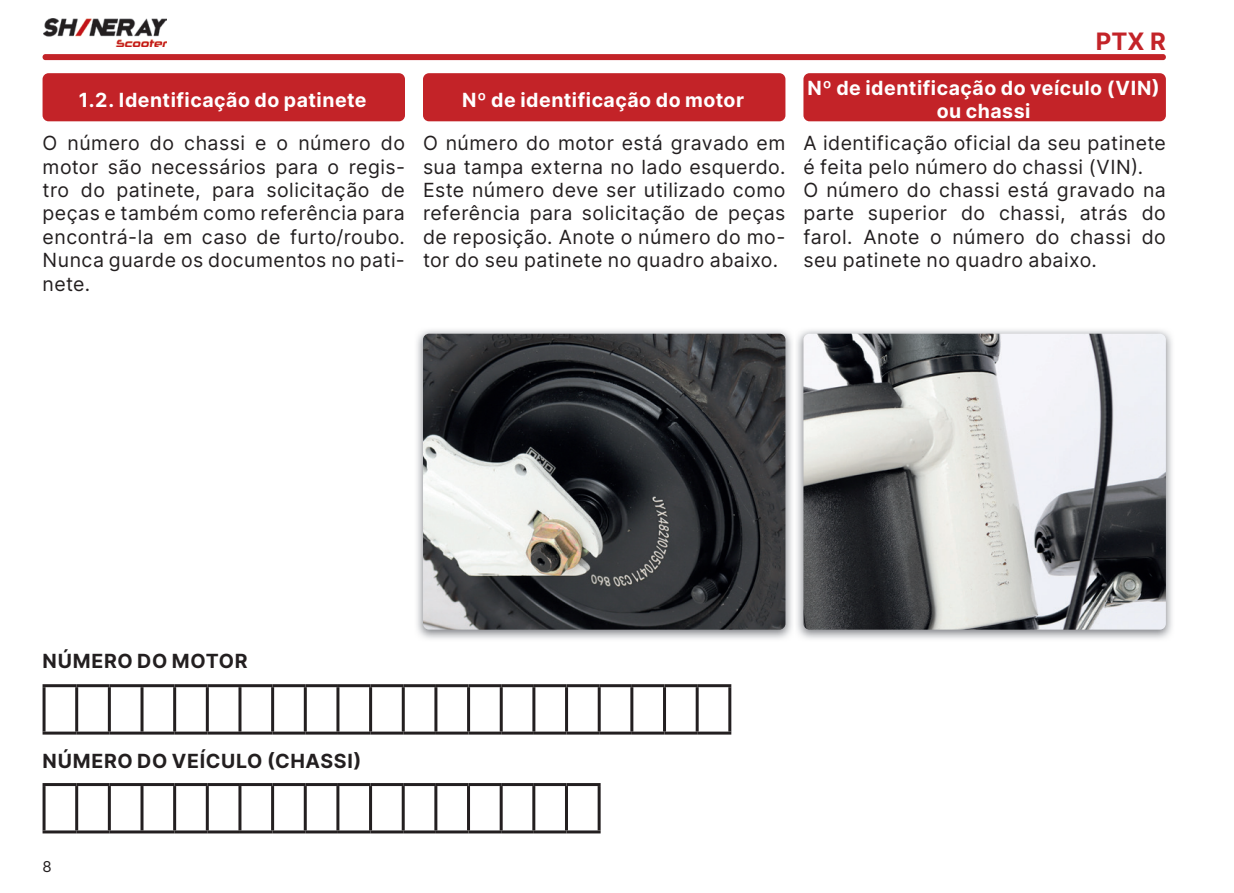
<style>
.page{position:relative;width:1234px;height:893px;background:#fff}
.page>*{position:absolute;margin:0;border:0;box-sizing:border-box;transform-origin:0 0}
.t1{font:700 24px "Inter";color:#c32328}
.t2{font:19.5px/23.4px "Inter";letter-spacing:.025em;color:#231f20;text-align:justify}
.t3{font:700 19.5px/23.4px "Inter";letter-spacing:.025em;color:#fff;text-align:center}
.t4{font:700 19.5px "Inter";letter-spacing:.035em;color:#231f20}
.t5{font:15px "Inter";color:#231f20}
</style>
<div class="page">
<img style="left:43px;top:19px;width:124px;height:28px">
<div style="left:43px;top:54px;width:1122px;height:6px;background:#c32328;border-radius:3px"></div>
<div style="left:43px;top:73px;width:362px;height:48px;background:#c32328;border-radius:6px"></div>
<div style="left:423px;top:73px;width:362px;height:48px;background:#c32328;border-radius:6px"></div>
<div style="left:803px;top:73px;width:362px;height:48px;background:#c32328;border-radius:6px"></div>
<img style="left:797px;top:330px;width:375px;height:309px">
<img style="left:803px;top:334px;width:362px;height:296px">
<hr style="left:43px;top:684px;width:34px;height:3px;background:#231f20">
<hr style="left:43px;top:687px;width:3px;height:45px;background:#231f20">
<hr style="left:77px;top:684px;width:32px;height:3px;background:#231f20">
<hr style="left:75px;top:687px;width:3px;height:45px;background:#231f20">
<hr style="left:109px;top:684px;width:33px;height:3px;background:#231f20">
<hr style="left:108px;top:687px;width:3px;height:45px;background:#231f20">
<hr style="left:142px;top:684px;width:33px;height:3px;background:#231f20">
<hr style="left:140px;top:687px;width:3px;height:45px;background:#231f20">
<hr style="left:175px;top:684px;width:32px;height:3px;background:#231f20">
<hr style="left:173px;top:687px;width:3px;height:45px;background:#231f20">
<hr style="left:207px;top:684px;width:33px;height:3px;background:#231f20">
<hr style="left:206px;top:687px;width:3px;height:45px;background:#231f20">
<hr style="left:240px;top:684px;width:32px;height:3px;background:#231f20">
<hr style="left:238px;top:687px;width:3px;height:45px;background:#231f20">
<hr style="left:272px;top:684px;width:33px;height:3px;background:#231f20">
<hr style="left:271px;top:687px;width:3px;height:45px;background:#231f20">
<hr style="left:305px;top:684px;width:33px;height:3px;background:#231f20">
<hr style="left:304px;top:687px;width:3px;height:45px;background:#231f20">
<hr style="left:338px;top:684px;width:32px;height:3px;background:#231f20">
<hr style="left:336px;top:687px;width:3px;height:45px;background:#231f20">
<hr style="left:370px;top:684px;width:33px;height:3px;background:#231f20">
<hr style="left:369px;top:687px;width:3px;height:45px;background:#231f20">
<hr style="left:403px;top:684px;width:33px;height:3px;background:#231f20">
<hr style="left:401px;top:687px;width:3px;height:45px;background:#231f20">
<hr style="left:436px;top:684px;width:32px;height:3px;background:#231f20">
<hr style="left:434px;top:687px;width:3px;height:45px;background:#231f20">
<hr style="left:468px;top:684px;width:33px;height:3px;background:#231f20">
<hr style="left:467px;top:687px;width:3px;height:45px;background:#231f20">
<hr style="left:501px;top:684px;width:33px;height:3px;background:#231f20">
<hr style="left:499px;top:687px;width:3px;height:45px;background:#231f20">
<hr style="left:534px;top:684px;width:32px;height:3px;background:#231f20">
<hr style="left:532px;top:687px;width:3px;height:45px;background:#231f20">
<hr style="left:566px;top:684px;width:33px;height:3px;background:#231f20">
<hr style="left:565px;top:687px;width:3px;height:45px;background:#231f20">
<hr style="left:599px;top:684px;width:32px;height:3px;background:#231f20">
<hr style="left:597px;top:687px;width:3px;height:45px;background:#231f20">
<hr style="left:631px;top:684px;width:33px;height:3px;background:#231f20">
<hr style="left:630px;top:687px;width:3px;height:45px;background:#231f20">
<hr style="left:664px;top:684px;width:33px;height:3px;background:#231f20">
<hr style="left:663px;top:687px;width:3px;height:45px;background:#231f20">
<hr style="left:697px;top:684px;width:34px;height:3px;background:#231f20">
<hr style="left:695px;top:687px;width:3px;height:45px;background:#231f20">
<hr style="left:728px;top:687px;width:3px;height:45px;background:#231f20">
<hr style="left:43px;top:732px;width:34px;height:3px;background:#231f20">
<hr style="left:77px;top:732px;width:32px;height:3px;background:#231f20">
<hr style="left:109px;top:732px;width:33px;height:3px;background:#231f20">
<hr style="left:142px;top:732px;width:33px;height:3px;background:#231f20">
<hr style="left:175px;top:732px;width:32px;height:3px;background:#231f20">
<hr style="left:207px;top:732px;width:33px;height:3px;background:#231f20">
<hr style="left:240px;top:732px;width:32px;height:3px;background:#231f20">
<hr style="left:272px;top:732px;width:33px;height:3px;background:#231f20">
<hr style="left:305px;top:732px;width:33px;height:3px;background:#231f20">
<hr style="left:338px;top:732px;width:32px;height:3px;background:#231f20">
<hr style="left:370px;top:732px;width:33px;height:3px;background:#231f20">
<hr style="left:403px;top:732px;width:33px;height:3px;background:#231f20">
<hr style="left:436px;top:732px;width:32px;height:3px;background:#231f20">
<hr style="left:468px;top:732px;width:33px;height:3px;background:#231f20">
<hr style="left:501px;top:732px;width:33px;height:3px;background:#231f20">
<hr style="left:534px;top:732px;width:32px;height:3px;background:#231f20">
<hr style="left:566px;top:732px;width:33px;height:3px;background:#231f20">
<hr style="left:599px;top:732px;width:32px;height:3px;background:#231f20">
<hr style="left:631px;top:732px;width:33px;height:3px;background:#231f20">
<hr style="left:664px;top:732px;width:33px;height:3px;background:#231f20">
<hr style="left:697px;top:732px;width:34px;height:3px;background:#231f20">
<hr style="left:43px;top:783px;width:34px;height:3px;background:#231f20">
<hr style="left:43px;top:786px;width:3px;height:44px;background:#231f20">
<hr style="left:77px;top:783px;width:32px;height:3px;background:#231f20">
<hr style="left:75px;top:786px;width:3px;height:44px;background:#231f20">
<hr style="left:109px;top:783px;width:33px;height:3px;background:#231f20">
<hr style="left:108px;top:786px;width:3px;height:44px;background:#231f20">
<hr style="left:142px;top:783px;width:33px;height:3px;background:#231f20">
<hr style="left:140px;top:786px;width:3px;height:44px;background:#231f20">
<hr style="left:175px;top:783px;width:32px;height:3px;background:#231f20">
<hr style="left:173px;top:786px;width:3px;height:44px;background:#231f20">
<hr style="left:207px;top:783px;width:33px;height:3px;background:#231f20">
<hr style="left:206px;top:786px;width:3px;height:44px;background:#231f20">
<hr style="left:240px;top:783px;width:32px;height:3px;background:#231f20">
<hr style="left:238px;top:786px;width:3px;height:44px;background:#231f20">
<hr style="left:272px;top:783px;width:33px;height:3px;background:#231f20">
<hr style="left:271px;top:786px;width:3px;height:44px;background:#231f20">
<hr style="left:305px;top:783px;width:33px;height:3px;background:#231f20">
<hr style="left:304px;top:786px;width:3px;height:44px;background:#231f20">
<hr style="left:338px;top:783px;width:32px;height:3px;background:#231f20">
<hr style="left:336px;top:786px;width:3px;height:44px;background:#231f20">
<hr style="left:370px;top:783px;width:33px;height:3px;background:#231f20">
<hr style="left:369px;top:786px;width:3px;height:44px;background:#231f20">
<hr style="left:403px;top:783px;width:33px;height:3px;background:#231f20">
<hr style="left:401px;top:786px;width:3px;height:44px;background:#231f20">
<hr style="left:436px;top:783px;width:32px;height:3px;background:#231f20">
<hr style="left:434px;top:786px;width:3px;height:44px;background:#231f20">
<hr style="left:468px;top:783px;width:33px;height:3px;background:#231f20">
<hr style="left:467px;top:786px;width:3px;height:44px;background:#231f20">
<hr style="left:501px;top:783px;width:32px;height:3px;background:#231f20">
<hr style="left:499px;top:786px;width:3px;height:44px;background:#231f20">
<hr style="left:533px;top:783px;width:33px;height:3px;background:#231f20">
<hr style="left:532px;top:786px;width:3px;height:44px;background:#231f20">
<hr style="left:566px;top:783px;width:34px;height:3px;background:#231f20">
<hr style="left:565px;top:786px;width:3px;height:44px;background:#231f20">
<hr style="left:597px;top:786px;width:3px;height:44px;background:#231f20">
<hr style="left:43px;top:830px;width:34px;height:3px;background:#231f20">
<hr style="left:77px;top:830px;width:32px;height:3px;background:#231f20">
<hr style="left:109px;top:830px;width:33px;height:3px;background:#231f20">
<hr style="left:142px;top:830px;width:33px;height:3px;background:#231f20">
<hr style="left:175px;top:830px;width:32px;height:3px;background:#231f20">
<hr style="left:207px;top:830px;width:33px;height:3px;background:#231f20">
<hr style="left:240px;top:830px;width:32px;height:3px;background:#231f20">
<hr style="left:272px;top:830px;width:33px;height:3px;background:#231f20">
<hr style="left:305px;top:830px;width:33px;height:3px;background:#231f20">
<hr style="left:338px;top:830px;width:32px;height:3px;background:#231f20">
<hr style="left:370px;top:830px;width:33px;height:3px;background:#231f20">
<hr style="left:403px;top:830px;width:33px;height:3px;background:#231f20">
<hr style="left:436px;top:830px;width:32px;height:3px;background:#231f20">
<hr style="left:468px;top:830px;width:33px;height:3px;background:#231f20">
<hr style="left:501px;top:830px;width:32px;height:3px;background:#231f20">
<hr style="left:533px;top:830px;width:33px;height:3px;background:#231f20">
<hr style="left:566px;top:830px;width:34px;height:3px;background:#231f20">
<img style="left:417px;top:330px;width:375px;height:309px">
<img style="left:423px;top:334px;width:362px;height:296px">
<p class="t3" style="left:79px;top:87px;width:289px">1.2. Identificação do patinete</p>
<p class="t3" style="left:462px;top:87px;width:283px">Nº de identificação do motor</p>
<p class="t1" style="left:1095px;top:23px;width:72px">PTX R</p>
<p class="t3" style="left:807px;top:76px;width:354px">Nº de identificação do veículo (VIN) ou chassi</p>
<p class="t2" style="left:43px;top:131px;width:364px">O número do chassi e o número do motor são necessários para o regis&shy;tro do patinete, para solicitação de peças e também como referência para encontrá-la em caso de furto/roubo.<br>Nunca guarde os documentos no pati&shy;nete.</p>
<p class="t2" style="left:423px;top:131px;width:364px">O número do motor está gravado em sua tampa externa no lado esquerdo.<br>Este número deve ser utilizado como referência para solicitação de peças de reposição. Anote o número do mo&shy;tor do seu patinete no quadro abaixo.</p>
<p class="t2" style="left:803px;top:131px;width:364px;text-align:left">A identificação oficial da seu patinete é feita pelo número do chassi (VIN).<br>O número do chassi está gravado na parte superior do chassi, atrás do farol. Anote o número do chassi do seu patinete no quadro abaixo.</p>
<p class="t4" style="left:43px;top:647px;width:206px">NÚMERO DO MOTOR</p>
<p class="t4" style="left:43px;top:747px;width:320px">NÚMERO DO VEÍCULO (CHASSI)</p>
<p class="t5" style="left:43px;top:855px;width:11px">8</p>
</div>
